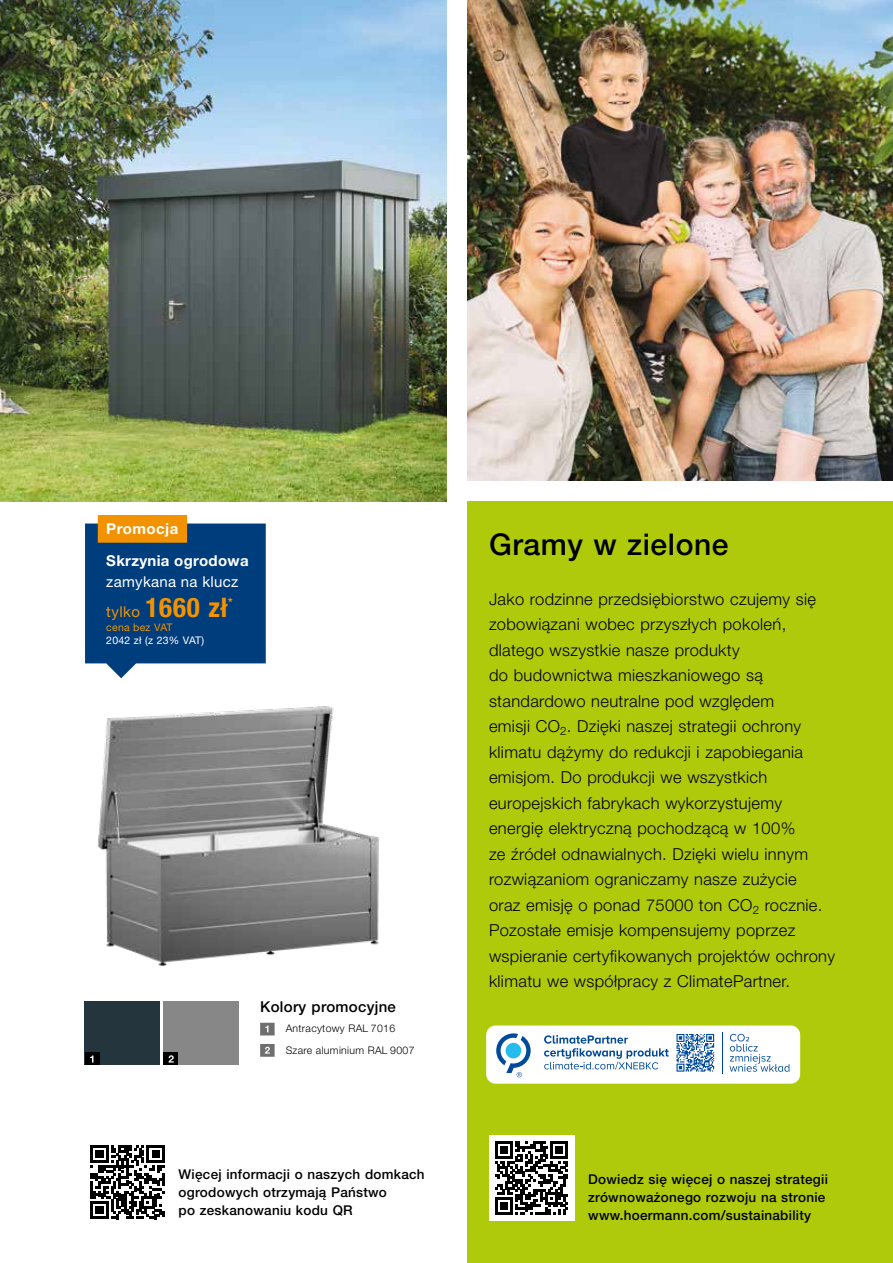
<style>
.page{position:relative;width:893px;height:1263px;background:#fff}
.page>*{position:absolute;margin:0;border:0;box-sizing:border-box;transform-origin:0 0}
.t1{font:500 30px "Hoermann Helvetica Neue";letter-spacing:.02em;color:#000}
.t2{font:700 condensed 27px "Hoermann Helvetica Neue";letter-spacing:.03em;color:#f39200}
.t3{font:300 16.5px/25.5px "Hoermann Helvetica Neue";letter-spacing:.02em;color:#000}
.t4{font:700 15px "Hoermann Helvetica Neue";letter-spacing:.02em;color:#fff}
.t5{font:500 15px "Hoermann Helvetica Neue";letter-spacing:.02em;color:#000}
.t6{font:15px "Hoermann Helvetica Neue Rm";letter-spacing:.02em;color:#fff}
.t7{font:500 13.5px/18px "Hoermann Helvetica Neue";letter-spacing:.02em;color:#000}
.t8{font:700 condensed 11.55px "Hoermann Helvetica Neue";color:#f39200}
.t9{font:300 10.5px/21.3px "Hoermann Helvetica Neue";letter-spacing:.03em;color:#000}
.t10{font:10.5px "Hoermann Helvetica Neue Rm";letter-spacing:.02em;color:#fff}
.t11{font:10.5px "Hoermann Helvetica Neue Rm";letter-spacing:.02em;color:#f39200}
.s1{font-family:"Hoermann Helvetica Neue Rm";font-weight:400;font-stretch:normal;font-size:15px}
</style>
<div class="page">
<div style="left:468px;top:501px;width:425px;height:762px;background:#afca0b"></div>
<img style="left:468px;top:0;width:425px;height:480px">
<img style="left:0;top:0;width:446px;height:501px">
<div style="left:85px;top:1001px;width:75px;height:64px;background:#24353d"></div>
<div style="left:164px;top:1001px;width:75px;height:64px;background:#878787"></div>
<svg style="left:85px;top:1052px;width:14px;height:13px"></svg>
<div style="left:164px;top:1052px;width:14px;height:13px;background:#000"></div>
<svg style="left:169px;top:1055px;width:5px;height:7px"></svg>
<svg style="left:260px;top:1023px;width:15px;height:12px"></svg>
<svg style="left:260px;top:1044px;width:15px;height:13px"></svg>
<svg style="left:85px;top:515px;width:181px;height:163px;background:#30597f"></svg>
<img style="left:97px;top:678px;width:282px;height:288px">
<div style="left:489px;top:1135px;width:85px;height:85px;background:#fff"></div>
<svg style="left:495px;top:1141px;width:73px;height:73px"></svg>
<div style="left:486px;top:1025px;width:314px;height:59px;background:#fff;border-radius:9px"></div>
<svg style="left:544px;top:1035px;width:125px;height:34px"></svg>
<hr style="left:722px;top:1032px;width:1px;height:42px;background:#004a9b">
<svg style="left:729px;top:1034px;width:60px;height:38px"></svg>
<svg style="left:676px;top:1034px;width:38px;height:37px"></svg>
<svg style="left:496px;top:1033px;width:35px;height:44px"></svg>
<svg style="left:91px;top:1145px;width:74px;height:74px"></svg>
<p class="t4" style="left:106px;top:518px;width:74px">Promocja</p>
<p class="t4" style="left:106px;top:550px;width:144px">Skrzynia ogrodowa</p>
<p class="t6" style="left:106px;top:571px;width:134px">zamykana na klucz</p>
<h2 class="t2" style="left:106px;top:589px;width:123px"><span class="s1">tylko</span> 1660 zł</h2>
<p class="t8" style="left:228px;top:594px;width:6px">*</p>
<p class="t11" style="left:106px;top:619px;width:68px">cena bez VAT</p>
<p class="t10" style="left:106px;top:633px;width:99px">2042 zł (z 23% VAT)</p>
<p class="t5" style="left:260px;top:996px;width:137px">Kolory promocyjne</p>
<p class="t9" style="left:286px;top:1017px;width:130px">Antracytowy RAL 7016<br>Szare aluminium RAL 9007</p>
<p class="t7" style="left:179px;top:1165px;width:248px">Więcej informacji o naszych domkach ogrodowych otrzymają Państwo<br>po zeskanowaniu kodu QR</p>
<h1 class="t1" style="left:489px;top:524px;width:241px">Gramy w zielone</h1>
<p class="t3" style="left:489px;top:585px;width:348px">Jako rodzinne przedsiębiorstwo czujemy się zobowiązani wobec przyszłych pokoleń, dlatego wszystkie nasze produkty<br>do budownictwa mieszkaniowego są standardowo neutralne pod względem<br>emisji CO<sub>2</sub>. Dzięki naszej strategii ochrony klimatu dążymy do redukcji i zapobiegania emisjom. Do produkcji we wszystkich europejskich fabrykach wykorzystujemy energię elektryczną pochodzącą w 100%<br>ze źródeł odnawialnych. Dzięki wielu innym rozwiązaniom ograniczamy nasze zużycie<br>oraz emisję o ponad 75000 ton CO<sub>2</sub> rocznie.<br>Pozostałe emisje kompensujemy poprzez wspieranie certyfikowanych projektów ochrony klimatu we współpracy z ClimatePartner.</p>
<p class="t7" style="left:588px;top:1170px;width:241px">Dowiedz się więcej o naszej strategii zrównoważonego rozwoju na stronie www.hoermann.com/sustainability</p>
</div>
